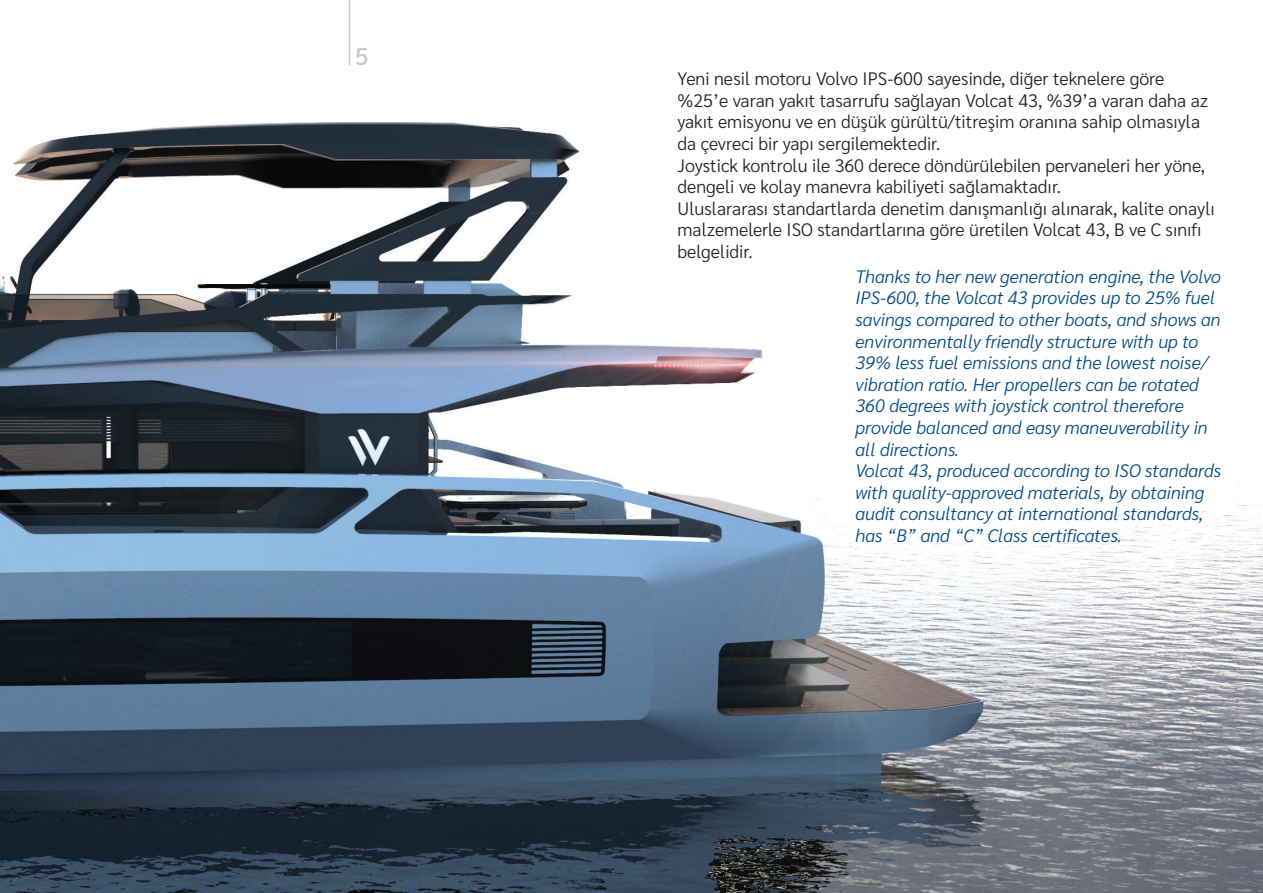
<style>
.page{position:relative;width:1263px;height:893px;background:#fff}
.page>*{position:absolute;margin:0;border:0;box-sizing:border-box;transform-origin:0 0}
.t1{font:500 24px "Sarabun";color:#c7c8ca}
.t2{font:italic 300 18px/21.6px "Sarabun";color:#004b84}
.t3{font:300 18px/21.6px "Sarabun";color:#231f20}
</style>
<div class="page">
<img style="left:0;top:122px;width:1263px;height:771px">
<hr style="left:349px;top:0;width:1px;height:65px;background:#c7c8ca">
<h1 class="t1" style="left:355px;top:43px;width:15px">5</h1>
<p class="t3" style="left:677px;top:68px;width:539px">Yeni nesil motoru Volvo IPS-600 sayesinde, diğer teknelere göre %25’e varan yakıt tasarrufu sağlayan Volcat 43, %39’a varan daha az yakıt emisyonu ve en düşük gürültü/titreşim oranına sahip olmasıyla da çevreci bir yapı sergilemektedir.<br>Joystick kontrolu ile 360 derece döndürülebilen pervaneleri her yöne, dengeli ve kolay manevra kabiliyeti sağlamaktadır.<br>Uluslararası standartlarda denetim danışmanlığı alınarak, kalite onaylı malzemelerle ISO standartlarına göre üretilen Volcat 43, B ve C sınıfı belgelidir.</p>
<p class="t2" style="left:855px;top:266px;width:367px">Thanks to her new generation engine, the Volvo IPS-600, the Volcat 43 provides up to 25% fuel savings compared to other boats, and shows an environmentally friendly structure with up to 39% less fuel emissions and the lowest noise/ vibration ratio. Her propellers can be rotated 360 degrees with joystick control therefore provide balanced and easy maneuverability in all directions.<br>Volcat 43, produced according to ISO standards with quality-approved materials, by obtaining audit consultancy at international standards, has “B” and “C” Class certificates.</p>
</div>
